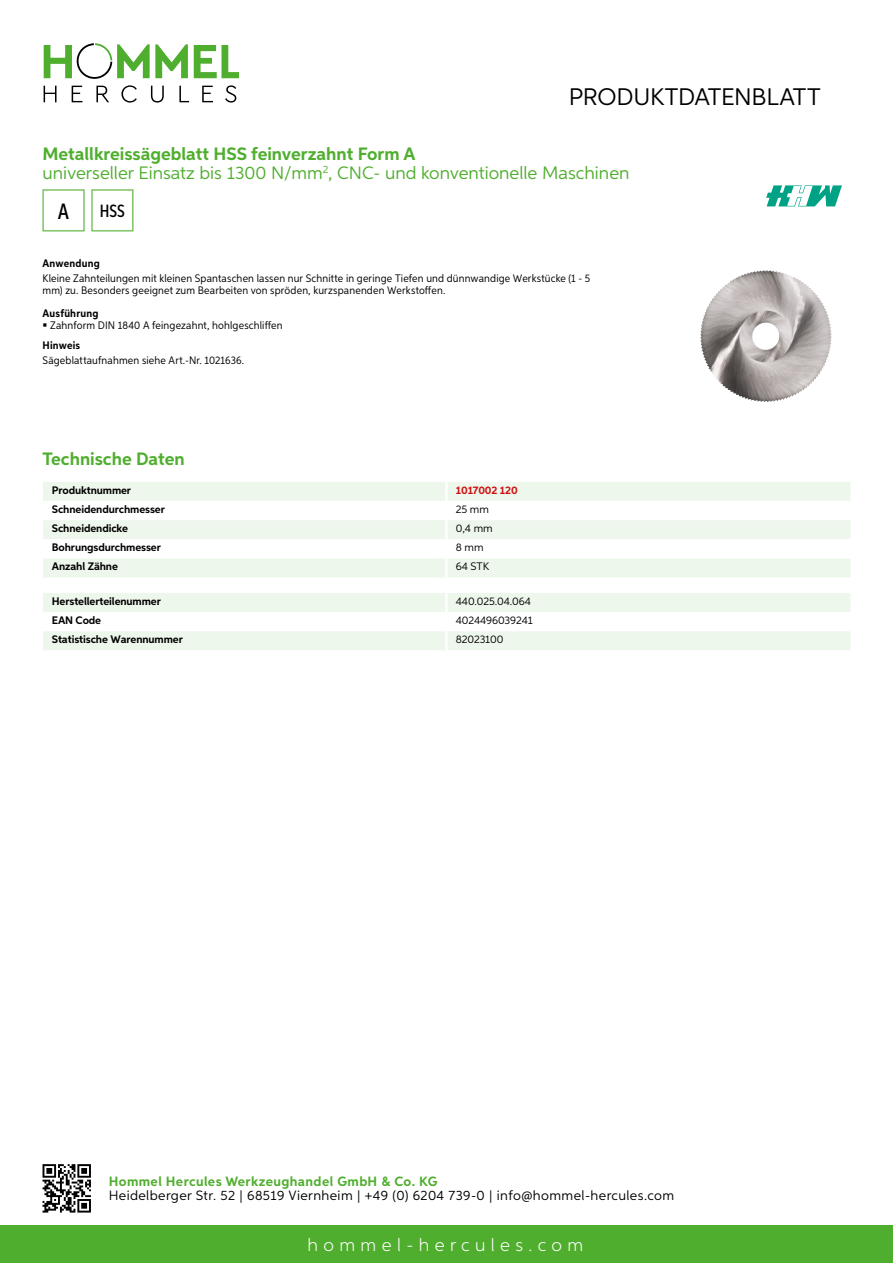
<style>
.page{position:relative;width:893px;height:1263px;background:#fff}
.page>*{position:absolute;margin:0;border:0;box-sizing:border-box;transform-origin:0 0}
.t1{font:24px "Aspira";letter-spacing:-.01em;color:#000}
.t2{font:500 22.2px "Aspira XX Nar";color:#000}
.t3{font:18px/19.8px "Aspira";color:#50ae2f}
.t4{font:300 18px "Aspira";letter-spacing:.3em;color:#fff}
.t5{font:700 18px "Aspira";color:#50ae2f}
.t6{font:500 17.85px "Aspira XX Nar";color:#000}
.t7{font:13.5px "Aspira";letter-spacing:.03em;color:#000}
.t8{font:700 13.5px "Aspira";letter-spacing:.03em;color:#50ae2f}
.t9{font:10.95px/12px "Aspira Nar";letter-spacing:.015em;color:#000}
.t10{font:700 10.95px "Aspira";letter-spacing:-.01em;color:#000}
.t11{font:10.95px "Aspira";letter-spacing:-.01em;color:#000}
.t12{font:700 10.95px "Aspira Nar";letter-spacing:.02em;color:#000}
.t13{font:700 10.95px "Aspira";letter-spacing:-.01em;color:#cd1013}
.s1{font-weight:700}
</style>
<div class="page">
<div style="left:0;top:1226px;width:893px;height:37px;background:#50ae2f"></div>
<svg style="left:43px;top:1164px;width:48px;height:48px"></svg>
<svg style="left:194px;top:45px;width:45px;height:33px"></svg>
<svg style="left:44px;top:43px;width:144px;height:36px"></svg>
<svg style="left:44px;top:86px;width:13px;height:16px"></svg>
<svg style="left:72px;top:86px;width:10px;height:16px"></svg>
<svg style="left:96px;top:86px;width:13px;height:16px"></svg>
<svg style="left:121px;top:85px;width:16px;height:18px"></svg>
<svg style="left:151px;top:86px;width:13px;height:17px"></svg>
<svg style="left:179px;top:86px;width:10px;height:16px"></svg>
<svg style="left:202px;top:86px;width:11px;height:16px"></svg>
<svg style="left:225px;top:85px;width:11px;height:18px"></svg>
<div style="left:43px;top:482px;width:807px;height:95px;background:#eef7eb"></div>
<svg style="left:43px;top:501px;width:807px;height:57px"></svg>
<hr style="left:445px;top:482px;width:3px;height:19px;background:#fff">
<hr style="left:445px;top:501px;width:3px;height:19px;background:#fff">
<hr style="left:445px;top:520px;width:3px;height:19px;background:#fff">
<hr style="left:445px;top:539px;width:3px;height:19px;background:#fff">
<hr style="left:445px;top:558px;width:3px;height:19px;background:#fff">
<svg style="left:43px;top:593px;width:807px;height:57px"></svg>
<hr style="left:445px;top:631px;width:3px;height:19px;background:#fff">
<svg style="left:43px;top:189px;width:42px;height:42px"></svg>
<svg style="left:91px;top:189px;width:42px;height:42px"></svg>
<img style="left:700px;top:270px;width:62px;height:74px">
<svg style="left:766px;top:185px;width:76px;height:21px"></svg>
<h1 class="t1" style="left:569px;top:82px;width:253px">Produktdatenblatt</h1>
<h3 class="t3" style="left:43px;top:143px;width:588px"><span class="s1">Metallkreissägeblatt HSS feinverzahnt Form A<br></span>universeller Einsatz bis 1300 N/mm<sup>2</sup>, CN C- und konventionelle Maschinen</h3>
<h2 class="t2" style="left:58px;top:197px;width:13px">A</h2>
<h3 class="t6" style="left:100px;top:200px;width:27px">HSS</h3>
<p class="t12" style="left:43px;top:257px;width:59px">Anwendung</p>
<p class="t9" style="left:43px;top:273px;width:549px">Kleine Zahnteilungen mit kleinen Spantaschen lassen nur Schnitte in geringe Tiefen und dünnwandige Werkstücke (1 - 5 mm) zu. Besonders geeignet zum Bearbeiten von spröden, kurzspanenden Werkstoffen.</p>
<p class="t12" style="left:43px;top:306px;width:58px">Ausführung</p>
<p class="t9" style="left:50px;top:319px;width:234px">Zahnform DIN 1840 A feingezahnt, hohlgeschliffen</p>
<p class="t12" style="left:43px;top:338px;width:39px">Hinweis</p>
<p class="t9" style="left:43px;top:354px;width:203px">Sägeblattaufnahmen siehe Art.-Nr. 1021636.</p>
<h3 class="t5" style="left:43px;top:448px;width:144px">Technische Daten</h3>
<p class="t10" style="left:52px;top:483px;width:81px">Produktnummer</p>
<p class="t13" style="left:456px;top:483px;width:63px">1017002 120</p>
<p class="t10" style="left:52px;top:502px;width:115px">Schneidendurchmesser</p>
<p class="t11" style="left:456px;top:502px;width:35px">25 mm</p>
<p class="t10" style="left:52px;top:521px;width:78px">Schneidendicke</p>
<p class="t11" style="left:456px;top:522px;width:38px">0,4 mm</p>
<p class="t10" style="left:52px;top:541px;width:111px">Bohrungsdurchmesser</p>
<p class="t11" style="left:456px;top:541px;width:29px">8 mm</p>
<p class="t10" style="left:52px;top:560px;width:68px">Anzahl Zähne</p>
<p class="t11" style="left:456px;top:560px;width:28px">64 STK</p>
<p class="t10" style="left:52px;top:594px;width:111px">Herstellerteilenummer</p>
<p class="t11" style="left:456px;top:594px;width:77px">440.025.04.064</p>
<p class="t10" style="left:52px;top:613px;width:51px">EAN Code</p>
<p class="t11" style="left:456px;top:613px;width:79px">4024496039241</p>
<p class="t10" style="left:52px;top:633px;width:132px">Statistische Warennummer</p>
<p class="t11" style="left:456px;top:633px;width:49px">82023100</p>
<p class="t8" style="left:109px;top:1172px;width:330px">Hommel Hercules Werkzeughandel GmbH &amp; Co. KG</p>
<p class="t7" style="left:109px;top:1187px;width:567px">Heidelberger Str. 52 | 68519 Viernheim | +49 (0) 6204 739-0 | info@hommel-hercules.com</p>
<h3 class="t4" style="left:307px;top:1234px;width:277px">hommel-hercules.com</h3>
</div>
